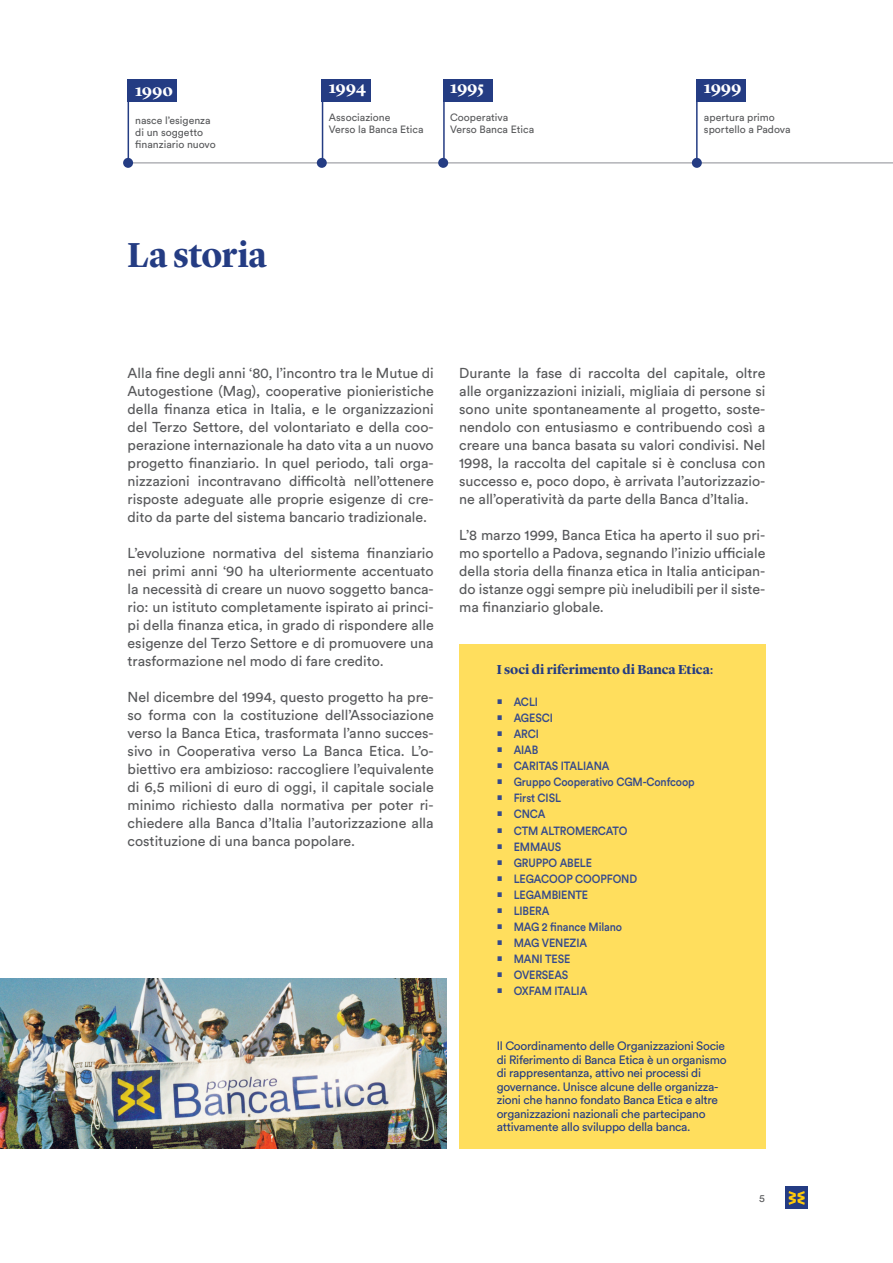
<style>
.page{position:relative;width:893px;height:1263px;background:#fff}
.page>*{position:absolute;margin:0;border:0;box-sizing:border-box;transform-origin:0 0}
.t1{font:700 36px "Lyon Display";letter-spacing:-.005em;color:#243c83;scale:.96 1}
.t2{font:700 16.5px "Lyon Display";letter-spacing:-.015em;color:#fff}
.t3{font:14.25px/18px "Circular Std";color:#57585a;text-align:justify}
.t4{font:700 13.5px "Lyon Display";color:#243c83}
.t5{font:12px/13.5px "Circular Std";letter-spacing:-.02em;color:#243c83}
.t6{font:500 11.85px/16px "Circular Std";letter-spacing:-.01em;color:#34498c;scale:.91 1}
.t7{font:10.5px/12px "Circular Std";color:#57585a}
.s1{font-family:"Circular Std";font-weight:500;font-size:12.15px}
</style>
<div class="page">
<div style="left:785px;top:1187px;width:23px;height:22px;background:#243c83"></div>
<svg style="left:788px;top:1191px;width:17px;height:14px"></svg>
<div style="left:459px;top:644px;width:306px;height:504px;background:#ffde5d"></div>
<img style="left:0;top:978px;width:446px;height:170px">
<hr style="left:443px;top:91px;width:2px;height:71px;background:#243c83">
<hr style="left:322px;top:91px;width:1px;height:71px;background:#243c83">
<hr style="left:128px;top:91px;width:1px;height:71px;background:#243c83">
<div style="left:128px;top:80px;width:49px;height:22px;background:#243c83"></div>
<div style="left:322px;top:80px;width:49px;height:22px;background:#243c83"></div>
<div style="left:443px;top:80px;width:49px;height:22px;background:#243c83"></div>
<div style="left:696px;top:80px;width:49px;height:22px;background:#243c83"></div>
<hr style="left:128px;top:162px;width:765px;height:2px;background:#b2b3b7">
<div style="left:123px;top:158px;width:10px;height:10px;background:#243c83;border-radius:50%"></div>
<div style="left:317px;top:158px;width:10px;height:10px;background:#243c83;border-radius:50%"></div>
<div style="left:438px;top:158px;width:10px;height:10px;background:#243c83;border-radius:50%"></div>
<div style="left:692px;top:158px;width:10px;height:10px;background:#243c83;border-radius:50%"></div>
<hr style="left:696px;top:91px;width:2px;height:71px;background:#243c83">
<p class="t2" style="left:135px;top:78px;width:39px">1990</p>
<p class="t7" style="left:135px;top:114px;width:82px">nasce l’esigenza di un soggetto finanziario nuovo</p>
<h1 class="t1" style="left:128px;top:227px;width:147px">La storia</h1>
<p class="t2" style="left:329px;top:75px;width:39px">1994</p>
<p class="t7" style="left:329px;top:112px;width:96px">Associazione<br>Verso la Banca Etica</p>
<p class="t2" style="left:450px;top:75px;width:36px">1995</p>
<p class="t7" style="left:450px;top:112px;width:85px">Cooperativa<br>Verso Banca Etica</p>
<p class="t2" style="left:704px;top:75px;width:39px">1999</p>
<p class="t7" style="left:704px;top:112px;width:88px">apertura primo sportello a Padova</p>
<p class="t3" style="left:128px;top:364px;width:308px">Alla fine degli anni ‘80, l’incontro tra le Mutue di Autogestione (Mag), cooperative pionieristiche della finanza etica in Italia, e le organizzazioni del Terzo Settore, del volontariato e della coo&shy;perazione internazionale ha dato vita a un nuovo progetto finanziario. In quel periodo, tali orga&shy;nizzazioni incontravano difficoltà nell’ottenere risposte adeguate alle proprie esigenze di cre&shy;dito da parte del sistema bancario tradizionale.</p>
<p class="t3" style="left:128px;top:544px;width:308px">L’evoluzione normativa del sistema finanziario nei primi anni ‘90 ha ulteriormente accentuato la necessità di creare un nuovo soggetto banca&shy;rio: un istituto completamente ispirato ai princi&shy;pi della finanza etica, in grado di rispondere alle esigenze del Terzo Settore e di promuovere una trasformazione nel modo di fare credito.</p>
<p class="t3" style="left:128px;top:688px;width:308px">Nel dicembre del 1994, questo progetto ha pre&shy;so forma con la costituzione dell’Associazione verso la Banca Etica, trasformata l’anno succes&shy;sivo in Cooperativa verso La Banca Etica. L’o&shy;biettivo era ambizioso: raccogliere l’equivalente di 6,5 milioni di euro di oggi, il capitale sociale minimo richiesto dalla normativa per poter ri&shy;chiedere alla Banca d’Italia l’autorizzazione alla costituzione di una banca popolare.</p>
<p class="t3" style="left:459px;top:364px;width:308px">Durante la fase di raccolta del capitale, oltre alle organizzazioni iniziali, migliaia di persone si sono unite spontaneamente al progetto, soste&shy;nendolo con entusiasmo e contribuendo così a creare una banca basata su valori condivisi. Nel 1998, la raccolta del capitale si è conclusa con successo e, poco dopo, è arrivata l’autorizzazio&shy;ne all’operatività da parte della Banca d’Italia.</p>
<p class="t3" style="left:459px;top:526px;width:308px">L’8 marzo 1999, Banca Etica ha aperto il suo pri&shy;mo sportello a Padova, segnando l’inizio ufficiale della storia della finanza etica in Italia anticipan&shy;do istanze oggi sempre più ineludibili per il siste&shy;ma finanziario globale.</p>
<p class="t4" style="left:497px;top:660px;width:218px">I soci di riferimento di Banca Etica<span class="s1">:</span></p>
<p class="t6" style="left:514px;top:694px;width:200px">ACLI<br>AGESCI<br>ARCI<br>AIAB<br>CARITAS ITALIANA<br>Gruppo Cooperativo CGM-Confcoop<br>First CISL<br>CNCA<br>CTM ALTROMERCATO<br>EMMAUS<br>GRUPPO ABELE<br>LEGACOOP COOPFOND<br>LEGAMBIENTE<br>LIBERA<br>MAG 2 finance Milano<br>MAG VENEZIA<br>MANI TESE<br>OVERSEAS<br>OXFAM ITALIA</p>
<p class="t5" style="left:497px;top:1039px;width:232px">Il Coordinamento delle Organizzazioni Socie di Riferimento di Banca Etica è un organismo di rappresentanza, attivo nei processi di governance. Unisce alcune delle organizza&shy;zioni che hanno fondato Banca Etica e altre organizzazioni nazionali che partecipano attivamente allo sviluppo della banca.</p>
<p class="t7" style="left:759px;top:1192px;width:7px">5</p>
</div>
